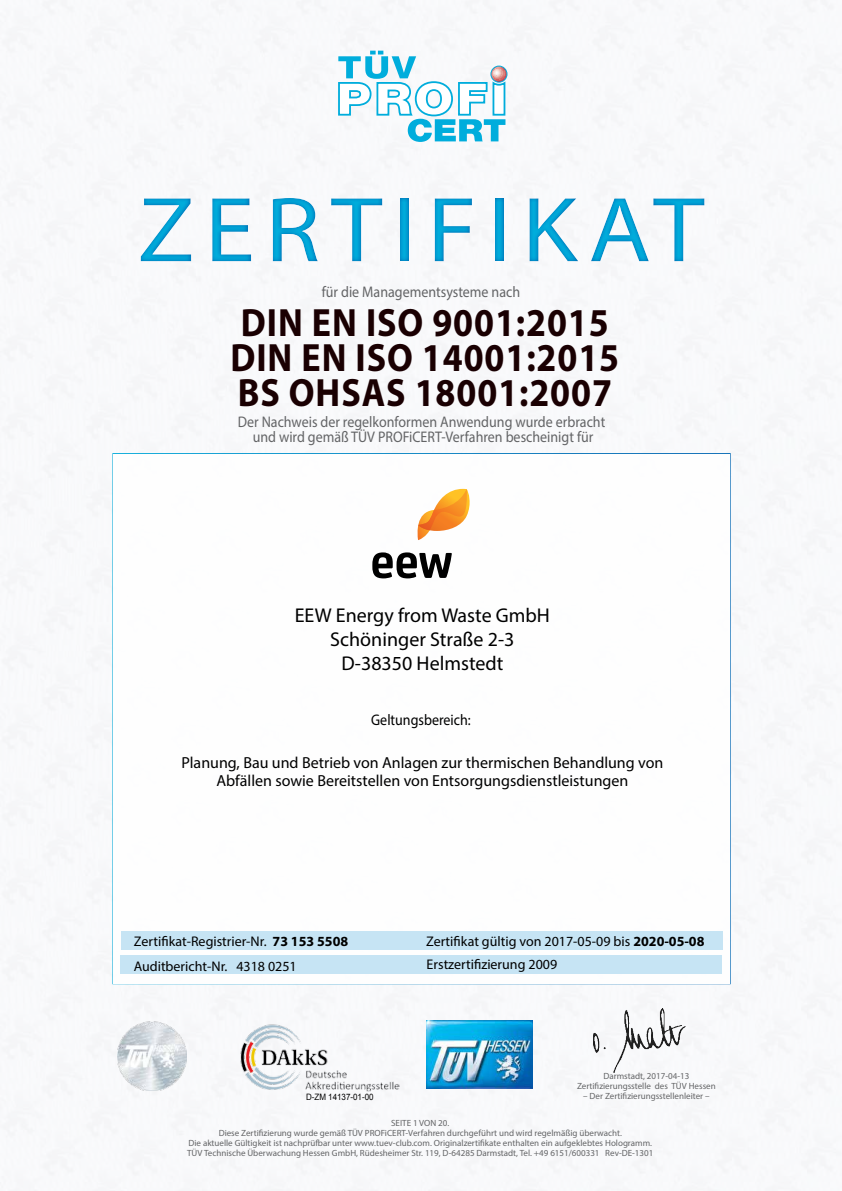
<style>
.page{position:relative;width:842px;height:1191px;background:#fff}
.page>*{position:absolute;margin:0;border:0;box-sizing:border-box;transform-origin:0 0}
.t1{font:93px "Myriad Pro";letter-spacing:.1em;color:#00addc;scale:1.1 1}
.t2{font:700 39.6px/35px "Myriad Pro";letter-spacing:.025em;color:#1a0002;scale:.91 1}
.t3{font:20px/24px "Myriad Pro";color:#000;text-align:center}
.t4{font:16px/18px "Myriad Pro";color:#000;text-align:center}
.t5{font:15.4px/15px "Myriad Pro";color:#636466;text-align:center;scale:.91 1}
.t6{font:15.4px "Myriad Pro";color:#000;scale:.91 1}
.t7{font:14px/24.6px "Myriad Pro";color:#000}
.t8{font:9px/10px "Myriad Pro";color:#636466;text-align:center}
.t9{font:8.8px "Arial";color:#000;scale:.91 1}
.s1{font-weight:700}
</style>
<div class="page">
<img style="left:0;top:0;width:839px;height:1191px">
<img style="left:731px;top:695px;width:103px;height:47px">
<img style="left:734px;top:566px;width:105px;height:47px">
<svg style="left:338px;top:51px;width:169px;height:91px"></svg>
<img style="left:241px;top:1024px;width:158px;height:67px">
<img style="left:427px;top:1020px;width:106px;height:69px">
<div style="left:112px;top:453px;width:619px;height:531px;background:#fff;border:2px solid #fff"></div>
<div style="left:120px;top:955px;width:602px;height:19px;background:#c0e2f3"></div>
<div style="left:121px;top:931px;width:601px;height:19px;background:#c0e2f3"></div>
<img style="left:731px;top:455px;width:108px;height:40px">
<img style="left:731px;top:793px;width:81px;height:72px">
<img style="left:594px;top:1008px;width:92px;height:64px">
<div style="left:0;top:172px;width:842px;height:114px;background:#006bb6;opacity:.75"></div>
<svg style="left:372px;top:552px;width:80px;height:26px"></svg>
<svg style="left:417px;top:489px;width:53px;height:51px"></svg>
<img style="left:117px;top:1021px;width:70px;height:69px">
<h1 class="t1" style="left:138px;top:173px;width:517px">ZERTIFIKAT</h1>
<h3 class="t5" style="left:322px;top:284px;width:219px">für die Managementsysteme nach</h3>
<h2 class="t2" style="left:230px;top:304px;width:429px">DIN EN ISO 9001:2015<br>DIN EN ISO 14001:2015<br>BS OHSAS 18001:2007</h2>
<h3 class="t5" style="left:238px;top:414px;width:405px">Der Nachweis der regelkonformen Anwendung wurde erbracht und wird gemäß TÜV PROFiCERT-Verfahren bescheinigt für</h3>
<h3 class="t3" style="left:295px;top:603px;width:257px">EEW Energy from Waste GmbH<br>Schöninger Straße 2-3<br>D-38350 Helmstedt</h3>
<h3 class="t6" style="left:371px;top:710px;width:111px">Geltungsbereich:</h3>
<h3 class="t4" style="left:181px;top:754px;width:483px">Planung, Bau und Betrieb von Anlagen zur thermischen Behandlung von<br>Abfällen sowie Bereitstellen von Entsorgungsdienstleistungen</h3>
<h3 class="t7" style="left:134px;top:929px;width:216px">Zertifikat-Registrier-Nr. <span class="s1">73 153 5508<br></span>Auditbericht-Nr. 4318 0251</h3>
<p class="t9" style="left:306px;top:1090px;width:76px">D-ZM 14137-01-00</p>
<h3 class="t7" style="left:426px;top:929px;width:280px">Zertifikat gültig von 2017-05-09 bis <span class="s1">2020-05-08</span></h3>
<h3 class="t7" style="left:427px;top:952px;width:132px">Erstzertifizierung 2009</h3>
<p class="t8" style="left:577px;top:1071px;width:140px">Darmstadt, 2017-04-13<br>Zertifizierungsstelle des TÜV Hessen</p>
<p class="t8" style="left:583px;top:1091px;width:128px">– Der Zertifizierungsstellenleiter –</p>
<p class="t8" style="left:187px;top:1118px;width:468px">SEITE 1 VON 20.<br>Diese Zertifizierung wurde gemäß TÜV PROFiCERT-Verfahren durchgeführt und wird regelmäßig überwacht.<br>Die aktuelle Gültigkeit ist nachprüfbar unter www.tuev-club.com. Originalzertifikate enthalten ein aufgeklebtes Hologramm.<br>TÜV Technische Überwachung Hessen GmbH, Rüdesheimer Str. 119, D-64285 Darmstadt, Tel. +49 6151/600331 Rev-DE-1301</p>
</div>
